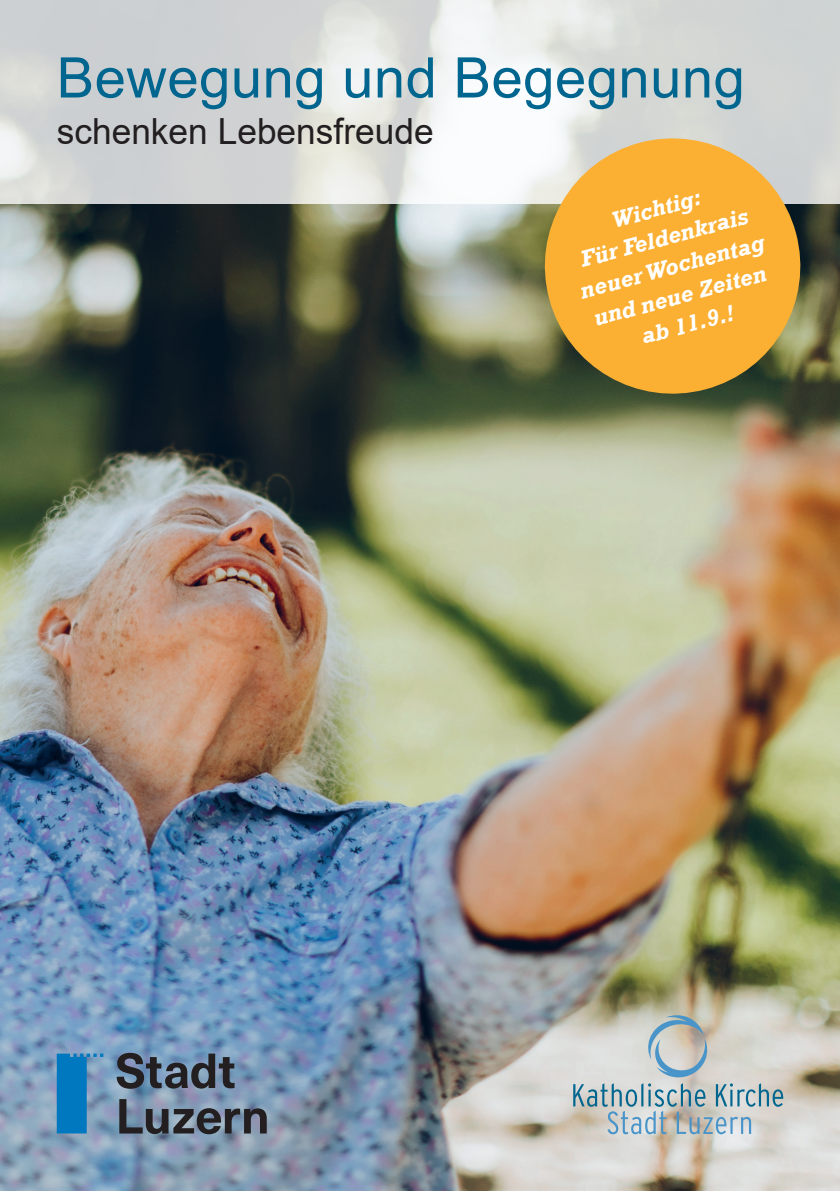
<style>
.page{position:relative;width:840px;height:1191px;background:#fff}
.page>*{position:absolute;margin:0;border:0;box-sizing:border-box;transform-origin:0 0}
.TItel{font:56px "Arial";letter-spacing:.01em;color:#01668f}
.Untertitel{font:36px "Arial";color:#231f20}
.t1{font:italic 700 23.4px/30px "Rockwell";color:#fff;text-align:center}
</style>
<div class="page">
<img style="left:0;top:204px;width:839px;height:987px">
<svg style="left:0;top:0;width:839px;height:204px;fill:#d3d5d3"></svg>
<svg style="left:573px;top:1015px;width:209px;height:119px;background:#c1c8c7"></svg>
<svg style="left:117px;top:1052px;width:117px;height:36px;background:#526174"></svg>
<svg style="left:119px;top:1099px;width:147px;height:35px;background:#5e6b7b"></svg>
<svg style="left:57px;top:1053px;width:46px;height:80px;background:#2e85bd"></svg>
<svg style="left:530px;top:125px;width:283px;height:282px;background:#d3a54e"></svg>
<p class="TItel" style="left:57px;top:39px;width:689px">Bewegung und Begegnung</p>
<p class="Untertitel" style="left:57px;top:107px;width:378px">schenken Lebensfreude</p>
<p class="t1" style="left:608px;top:206px;width:92px;rotate:-15deg">Wichtig:</p>
<p class="t1" style="left:568px;top:248px;width:191px;rotate:-15deg">Für Feldenkrais neuer Wochentag und neue Zeiten ab 11.9.!</p>
</div>
